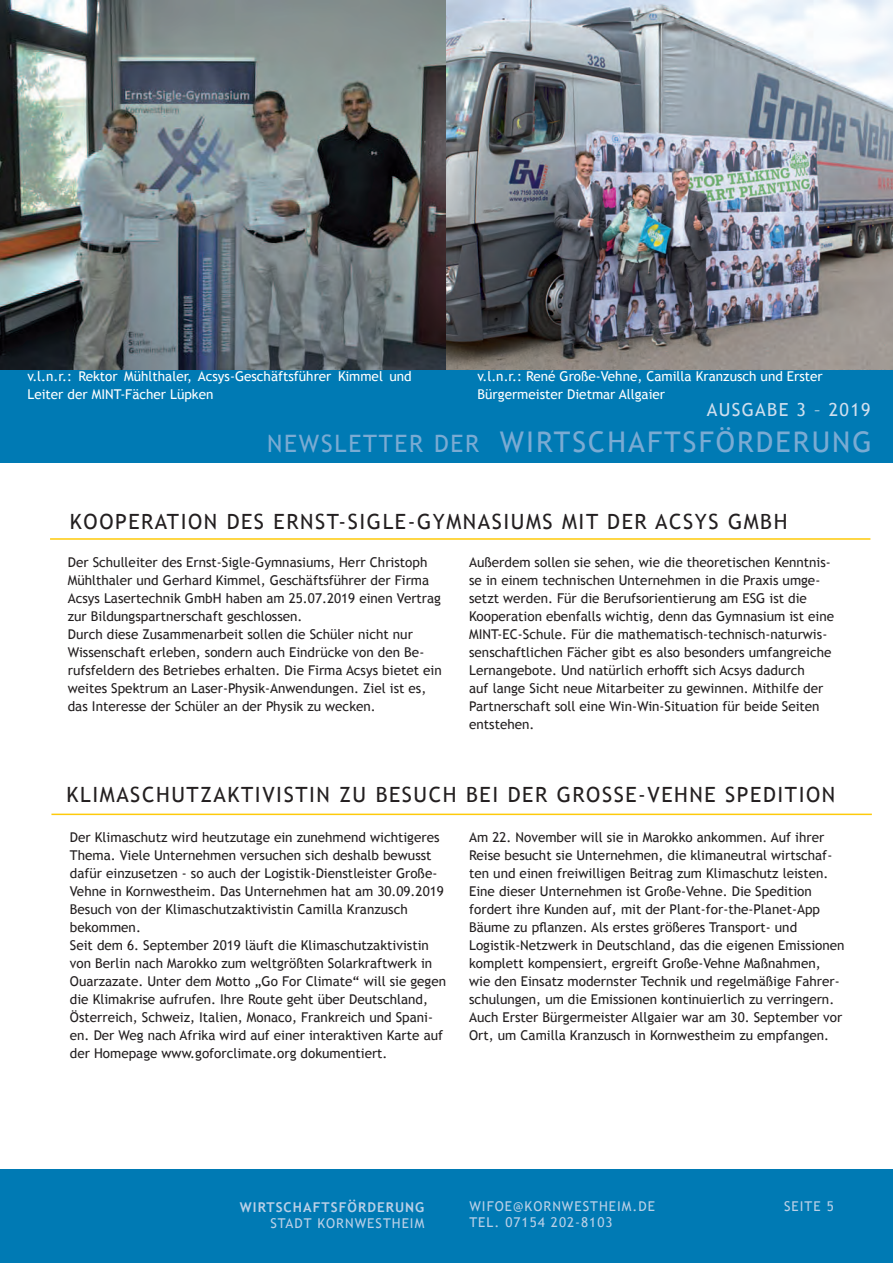
<style>
.page{position:relative;width:893px;height:1263px;background:#fff}
.page>*{position:absolute;margin:0;border:0;box-sizing:border-box;transform-origin:0 0}
.t1{font:28.5px "Trebuchet MS";letter-spacing:.075em;color:#7aabd3}
.t2{font:21px "Trebuchet MS";letter-spacing:.075em;color:#231f20}
.t3{font:18px "Trebuchet MS";letter-spacing:.075em;color:#cfdfee}
.t4{font:13.5px/18px "Trebuchet MS";color:#231f20}
.t5{font:13.5px/18px "Trebuchet MS";color:#fff}
.t6{font:13.5px/16.2px "Trebuchet MS";letter-spacing:.075em;color:#bad0e7}
.t7{font:700 13.5px "Trebuchet MS";letter-spacing:.075em;color:#bad0e7}
.s1{font-size:24px}
</style>
<div class="page">
<div style="left:0;top:369px;width:893px;height:93px;background:#007ab4"></div>
<div style="left:0;top:1170px;width:893px;height:93px;background:#007ab4"></div>
<hr style="left:50px;top:538px;width:820px;height:2px;background:#feca0a">
<img style="left:0;top:0;width:893px;height:369px">
<hr style="left:51px;top:814px;width:821px;height:1px;background:#feca0a">
<p class="t5" style="left:28px;top:367px;width:386px">v.l.n.r.: Rektor Mühlthaler, Acsys-Geschäftsführer Kimmel und<br>Leiter der MINT</p>
<p class="t5" style="left:120px;top:385px;width:95px">-Fächer Lüpken</p>
<p class="t5" style="left:478px;top:367px;width:347px">v.l.n.r.: René Große-Vehne, Camilla Kranzusch und Erster<br>Bürgermeister Dietmar Allgaier</p>
<h3 class="t3" style="left:707px;top:399px;width:165px">Ausgabe 3 – 2019</h3>
<h1 class="t1" style="left:267px;top:424px;width:606px"><span class="s1">Newsletter der</span> Wirtschaftsförderung</h1>
<h2 class="t2" style="left:70px;top:508px;width:719px">Kooperation des ernst-sigle-gymnasiums mit der acsys Gmbh</h2>
<p class="t4" style="left:68px;top:553px;width:375px">Der Schulleiter des Ernst-Sigle-Gymnasiums, Herr Christoph Mühlthaler und Gerhard Kimmel, Geschäftsführer der Firma Acsys Lasertechnik GmbH haben am 25.07.2019 einen Vertrag zur Bildungspartnerschaft geschlossen.<br>Durch diese Zusammenarbeit sollen die Schüler nicht nur Wissenschaft erleben, sondern auch Eindrücke von den Be&shy;rufsfeldern des Betriebes erhalten. Die Firma Acsys bietet ein weites Spektrum an Laser-Physik-Anwendungen. Ziel ist es, das I nteresse der Schüler an der Physik zu wecken.</p>
<p class="t4" style="left:469px;top:553px;width:363px">Außerdem sollen sie sehen, wie die theoretischen Kenntnis&shy;se in einem technischen Unternehmen in die Praxis umge&shy;setzt werden. Für die Berufsorientierung am ESG</p>
<p class="t4" style="left:469px;top:589px;width:366px;text-indent:300px">ist die<br>Kooperation ebenfalls wichtig, denn das Gymnasium ist eine<br>MINT</p>
<p class="t4" style="left:469px;top:625px;width:364px;text-indent:28px">-EC-Schule. Für die mathematisch-technisch-naturwis&shy;senschaftlichen Fächer gibt es also besonders umfangreiche Lernangebote. Und natürlich erhofft sich Acsys dadurch<br>auf lange Sicht neue Mitarbeiter zu gewinnen. Mithilfe der Partnerschaft soll eine Win-Win-Situation für beide Seiten entstehen.</p>
<h2 class="t2" style="left:67px;top:781px;width:279px">klimaschutzaktivistin zu</h2>
<h2 class="t2" style="left:376px;top:781px;width:461px">besuch bei der groSS e-vehne spedition</h2>
<p class="t4" style="left:70px;top:828px;width:378px">Der Klimaschutz wird heutzutage ein zunehmend wichtigeres Thema. Viele Unternehmen versuchen sich deshalb bewusst dafür einzusetzen - so auch der Logistik-Dienstleister Große-Vehne in Kornwestheim. Das Unternehmen hat am 30.09.2019<br>Besuch von der Klimaschutzaktivistin Camilla Kranzusch bekommen.<br>Seit dem 6. September 2019 läuft die Klimaschutzaktivistin von Berlin nach Marokko zum weltgrößten Solarkraftwerk in Ouarzazate. Unter dem Motto „Go For Climate“ will sie gegen die Klimakrise aufrufen. I hre Route geht über Deutschland, Österreich, Schweiz, I talien, Monaco, Frankreich und Spani&shy;en. Der Weg nach Afrika wird auf einer interaktiven Karte auf der Homepage www.goforclimate.org dokumentiert.</p>
<p class="t4" style="left:469px;top:828px;width:377px">Am 22. November will sie in Marokko ankommen. Auf ihrer Reise besucht sie Unternehmen, die klimaneutral wirtschaf&shy;ten und einen freiwilligen Beitrag zum Klimaschutz leisten.<br>Eine dieser Unternehmen ist Große-Vehne. Die Spedition fordert ihre Kunden auf, mit der Plant-for-the-Planet-App Bäume zu pflanzen. Als erstes größeres Transport- und Logistik-Netzwerk in Deutschland, das die eigenen Emissionen komplett kompensiert, ergreift Große-Vehne Maßnahmen, wie den Einsatz modernster Technik und regelmäßige Fahrer&shy;schulungen, um die Emissionen kontinuierlich zu verringern.<br>Auch Erster Bürgermeister Allgaier war am 30. September vor Ort, um Camilla Kranzusch in Kornwestheim zu empfangen.</p>
<p class="t7" style="left:240px;top:1199px;width:186px">wirtschaftsförderung</p>
<p class="t6" style="left:270px;top:1215px;width:155px">stadt kornwestheim</p>
<p class="t6" style="left:469px;top:1198px;width:187px">wifoe@kornwestheim.de tel. 07154 202-8103</p>
<p class="t6" style="left:784px;top:1198px;width:51px">seite 5</p>
</div>
